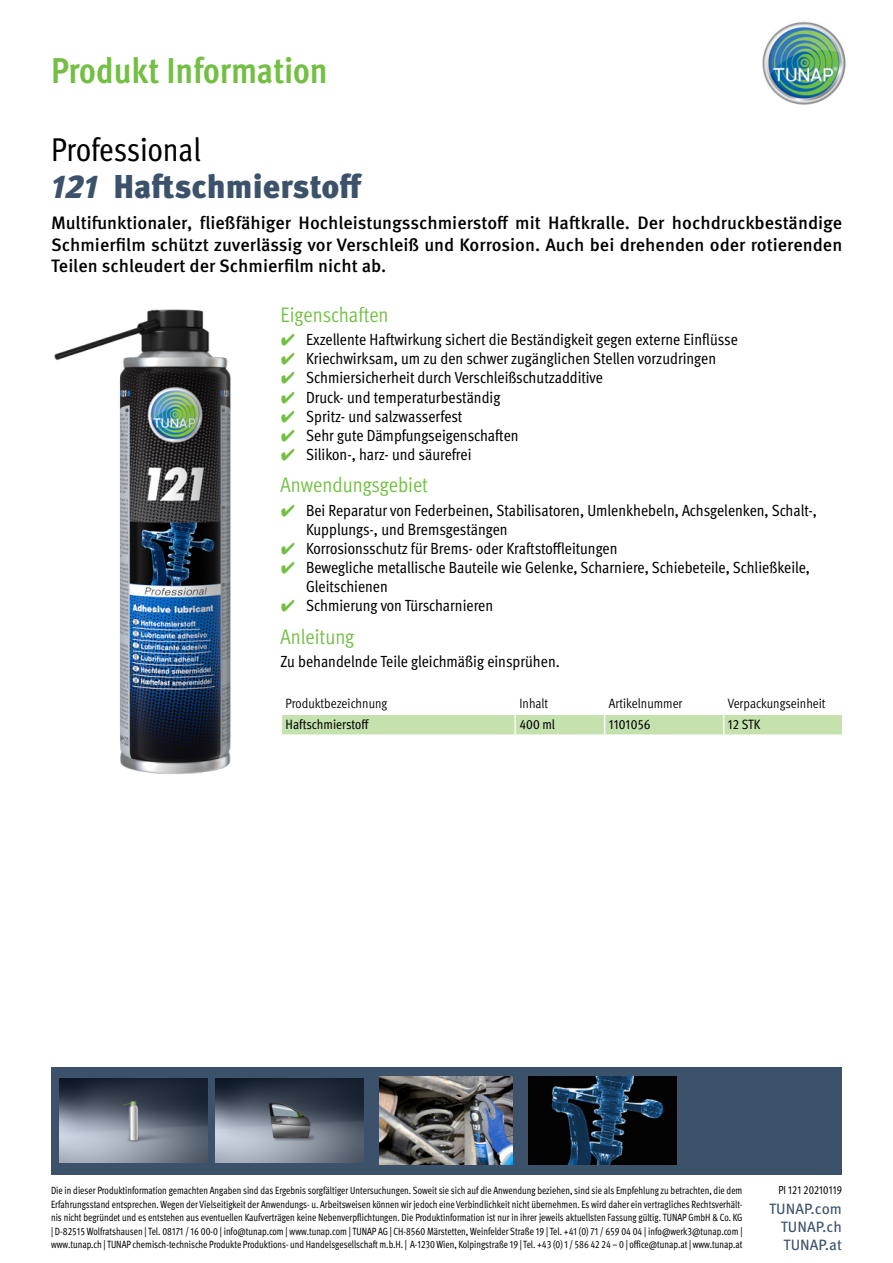
<style>
.page{position:relative;width:893px;height:1263px;background:#fff}
.page>*{position:absolute;margin:0;border:0;box-sizing:border-box;transform-origin:0 0}
.t1{font:700 condensed 36px "Meta Pro";color:#72bf44}
.t2{font:900 33px "Meta Pro";color:#3b526a}
.t3{font:condensed 33px "Meta Pro";letter-spacing:-.005em;color:#000}
.t4{font:condensed 21px "Meta Pro";color:#72bf44}
.t5{font:500 18px/21.6px "Meta Pro";color:#000;text-align:justify}
.t6{font:condensed 16.2px/19px "Meta Pro";color:#000}
.t7{font:15px/18px "Meta Pro";color:#3b526a;text-align:justify}
.t8{font:condensed 13.5px "Meta Pro";color:#000}
.t9{font:condensed 13.5px "Meta Pro";color:#000}
.t10{font:condensed 11.7px "Meta Pro";color:#000;scale:.92 1}
.t11{font:condensed 10.5px/13.5px "Meta Pro";color:#000;text-align:justify;scale:.92 1}
.s1{font-style:italic}
.s2{font-family:"Wuerth Global";font-stretch:normal;color:#72bf44}
</style>
<div class="page">
<img style="left:762px;top:21px;width:84px;height:84px">
<div style="left:51px;top:1068px;width:790px;height:107px;background:#3b526a"></div>
<img style="left:59px;top:1079px;width:148px;height:83px">
<img style="left:216px;top:1079px;width:148px;height:83px">
<img style="left:380px;top:1076px;width:133px;height:89px">
<img style="left:529px;top:1076px;width:148px;height:89px">
<img style="left:54px;top:309px;width:177px;height:465px">
<svg style="left:281px;top:714px;width:561px;height:21px"></svg>
<hr style="left:724px;top:734px;width:119px;height:2px;background:#fff">
<h1 class="t1" style="left:51px;top:43px;width:278px">Produkt Information</h1>
<h2 class="t3" style="left:51px;top:125px;width:151px">Professional</h2>
<h2 class="t2" style="left:51px;top:161px;width:313px"><span class="s1">121</span> Haftschmierstoff</h2>
<p class="t5" style="left:51px;top:211px;width:793px">Multifunktionaler, fließfähiger Hochleistungsschmierstoff mit Haftkralle. Der hochdruckbeständige Schmierfilm schützt zuverlässig vor Verschleiß und Korrosion. Auch bei drehenden oder rotierenden Teilen schleudert der Schmierfilm nicht ab.</p>
<h3 class="t4" style="left:281px;top:299px;width:109px">Eigenschaften</h3>
<h3 class="t6" style="left:281px;top:329px;width:459px"><span class="s2">✔</span> Exzellente Haftwirkung sichert die Beständigkeit gegen externe Einflüsse</h3>
<h3 class="t6" style="left:281px;top:348px;width:437px"><span class="s2">✔</span> Kriechwirksam, um zu den schwer zugänglichen Stellen vorzudringen</h3>
<h3 class="t6" style="left:281px;top:367px;width:324px"><span class="s2">✔</span> Schmiersicherheit durch Verschleißschutzadditive</h3>
<h3 class="t6" style="left:281px;top:386px;width:221px"><span class="s2">✔</span> Druck- und temperaturbeständig</h3>
<h3 class="t6" style="left:281px;top:405px;width:183px"><span class="s2">✔</span> Spritz- und salzwasserfest</h3>
<h3 class="t6" style="left:281px;top:424px;width:239px"><span class="s2">✔</span> Sehr gute Dämpfungseigenschaften</h3>
<h3 class="t6" style="left:281px;top:443px;width:192px"><span class="s2">✔</span> Silikon-, harz- und säurefrei</h3>
<h3 class="t4" style="left:281px;top:470px;width:149px">Anwendungsgebiet</h3>
<h3 class="t6" style="left:306px;top:499px;width:512px;text-indent:-26px"><span class="s2">✔</span> Bei Reparatur von Federbeinen, Stabilisatoren, Umlenkhebeln, Achsgelenken, Schalt-,<br>Kupplungs-, und Bremsgestängen</h3>
<h3 class="t6" style="left:281px;top:537px;width:338px"><span class="s2">✔</span> Korrosionsschutz für Brems- oder Kraftstoffleitungen</h3>
<h3 class="t6" style="left:306px;top:557px;width:505px;text-indent:-26px"><span class="s2">✔</span> Bewegliche metallische Bauteile wie Gelenke, Scharniere, Schiebeteile, Schließkeile,<br>Gleitschienen</h3>
<h3 class="t6" style="left:281px;top:595px;width:214px"><span class="s2">✔</span> Schmierung von Türscharnieren</h3>
<h3 class="t4" style="left:281px;top:621px;width:75px">Anleitung</h3>
<h3 class="t6" style="left:281px;top:651px;width:281px">Zu behandelnde Teile gleichmäßig einsprühen.</h3>
<p class="t8" style="left:286px;top:693px;width:103px">Produktbezeichnung</p>
<p class="t8" style="left:519px;top:693px;width:30px">Inhalt</p>
<p class="t8" style="left:609px;top:693px;width:75px">Artikelnummer</p>
<p class="t8" style="left:728px;top:693px;width:99px">Verpackungseinheit</p>
<p class="t9" style="left:286px;top:714px;width:85px">Haftschmierstoff</p>
<p class="t9" style="left:519px;top:714px;width:37px">400 ml</p>
<p class="t9" style="left:609px;top:714px;width:43px">1101056</p>
<p class="t9" style="left:728px;top:714px;width:34px">12 STK</p>
<p class="t11" style="left:51px;top:1183px;width:753px">Die in dieser Produktinformation gemachten Angaben sind das Ergebnis sorgfältiger Untersuchungen. Soweit sie sich auf die Anwendung beziehen, sind sie als Empfehlung zu betrachten, die dem Erfahrungsstand entsprechen. Wegen der Vielseitigkeit der Anwendungs- u. Arbeitsweisen können wir jedoch eine Verbindlichkeit nicht übernehmen. Es wird daher ein vertragliches Rechtsverhält&shy;nis nicht begründet und es entstehen aus eventuellen Kaufverträgen keine Nebenverpflichtungen. Die Produktinformation ist nur in ihrer jeweils aktuellsten Fassung gültig. TUNAP GmbH &amp; Co. KG | D-82515 Wolfratshausen | Tel. 08171 / 16 00-0 | info@tunap.com | www.tunap.com | TUNAP AG | CH-8560 Märstetten, Weinfelder Straße 19 | Tel. +41 (0) 71 / 659 04 04 | info@werk3@tunap.com | www.tunap.ch | TUNAP chemisch-technische Produkte Produktions- und Handelsgesellschaft m.b.H. | A-1230 Wien, Kolpingstraße 19 | Tel. +43 (0) 1 / 586 42 24 – 0 | office@tunap.at | www.tunap.at</p>
<p class="t10" style="left:778px;top:1181px;width:71px">PI 121 20210119</p>
<h3 class="t7" style="left:781px;top:1199px;width:63px;text-indent:-12px">TUNAP.com TUNAP.ch TUNAP.at</h3>
</div>
